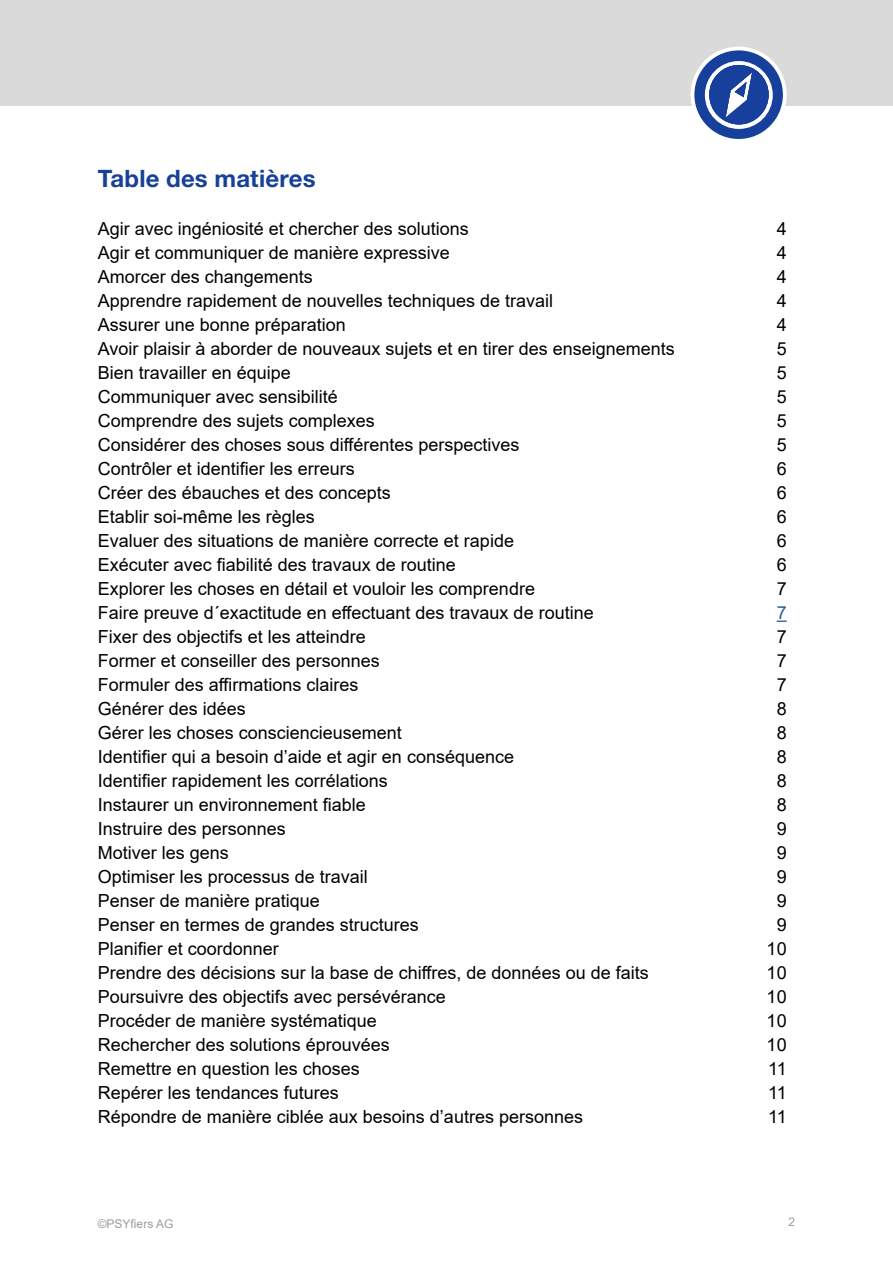
<style>
.page{position:relative;width:893px;height:1263px;background:#fff}
.page>*{position:absolute;margin:0;border:0;box-sizing:border-box;transform-origin:0 0}
.t1{font:700 24px "Helvetica Neue LT Std";letter-spacing:.005em;color:#174099}
.t2{font:18px "Arial";color:#000}
.t3{font:18px "Arial";color:#275b9b}
.t4{font:12px "Arial";color:#9d9d9c}
</style>
<div class="page">
<div style="left:0;top:0;width:893px;height:106px;background:#dadada"></div>
<div style="left:691px;top:47px;width:96px;height:96px;background:#fff;border-radius:50%"></div>
<svg style="left:694px;top:50px;width:89px;height:89px"></svg>
<svg style="left:777px;top:620px;width:10px;height:2px"></svg>
<h1 class="t1" style="left:98px;top:164px;width:219px">Table des matières</h1>
<p class="t2" style="left:98px;top:216px;width:373px">Agir avec ingéniosité et chercher des solutions</p>
<p class="t2" style="left:777px;top:216px;width:12px">4</p>
<p class="t2" style="left:98px;top:240px;width:354px">Agir et communiquer de manière expressive</p>
<p class="t2" style="left:777px;top:240px;width:12px">4</p>
<p class="t2" style="left:98px;top:264px;width:217px">Amorcer des changements</p>
<p class="t2" style="left:777px;top:264px;width:12px">4</p>
<p class="t2" style="left:98px;top:288px;width:457px">Apprendre rapidement de nouvelles techniques de travail</p>
<p class="t2" style="left:777px;top:288px;width:12px">4</p>
<p class="t2" style="left:98px;top:312px;width:250px">Assurer une bonne préparation</p>
<p class="t2" style="left:777px;top:312px;width:12px">4</p>
<p class="t2" style="left:98px;top:336px;width:578px">Avoir plaisir à aborder de nouveaux sujets et en tirer des enseignements</p>
<p class="t2" style="left:777px;top:336px;width:12px">5</p>
<p class="t2" style="left:98px;top:360px;width:195px">Bien travailler en équipe</p>
<p class="t2" style="left:777px;top:360px;width:12px">5</p>
<p class="t2" style="left:98px;top:384px;width:242px">Communiquer avec sensibilité</p>
<p class="t2" style="left:777px;top:384px;width:12px">5</p>
<p class="t2" style="left:98px;top:408px;width:279px">Comprendre des sujets complexes</p>
<p class="t2" style="left:777px;top:408px;width:12px">5</p>
<p class="t2" style="left:98px;top:432px;width:423px">Considérer des choses sous différentes perspectives</p>
<p class="t2" style="left:777px;top:432px;width:12px">5</p>
<p class="t2" style="left:98px;top:456px;width:259px">Contrôler et identifier les erreurs</p>
<p class="t2" style="left:777px;top:456px;width:12px">6</p>
<p class="t2" style="left:98px;top:480px;width:295px">Créer des ébauches et des concepts</p>
<p class="t2" style="left:777px;top:480px;width:12px">6</p>
<p class="t2" style="left:98px;top:504px;width:219px">Etablir soi-même les règles</p>
<p class="t2" style="left:777px;top:504px;width:12px">6</p>
<p class="t2" style="left:98px;top:528px;width:418px">Evaluer des situations de manière correcte et rapide</p>
<p class="t2" style="left:777px;top:528px;width:12px">6</p>
<p class="t2" style="left:98px;top:552px;width:360px">Exécuter avec fiabilité des travaux de routine</p>
<p class="t2" style="left:777px;top:552px;width:12px">6</p>
<p class="t2" style="left:98px;top:576px;width:439px">Explorer les choses en détail et vouloir les comprendre</p>
<p class="t2" style="left:777px;top:576px;width:12px">7</p>
<p class="t2" style="left:98px;top:600px;width:497px">Faire preuve d´exactitude en effectuant des travaux de routine</p>
<p class="t3" style="left:777px;top:600px;width:12px">7</p>
<p class="t2" style="left:98px;top:624px;width:270px">Fixer des objectifs et les atteindre</p>
<p class="t2" style="left:777px;top:624px;width:12px">7</p>
<p class="t2" style="left:98px;top:648px;width:284px">Former et conseiller des personnes</p>
<p class="t2" style="left:777px;top:648px;width:12px">7</p>
<p class="t2" style="left:98px;top:672px;width:262px">Formuler des affirmations claires</p>
<p class="t2" style="left:777px;top:672px;width:12px">7</p>
<p class="t2" style="left:98px;top:696px;width:150px">Générer des idées</p>
<p class="t2" style="left:777px;top:696px;width:12px">8</p>
<p class="t2" style="left:98px;top:720px;width:306px">Gérer les choses consciencieusement</p>
<p class="t2" style="left:777px;top:720px;width:12px">8</p>
<p class="t2" style="left:98px;top:744px;width:418px">Identifier qui a besoin d’aide et agir en conséquence</p>
<p class="t2" style="left:777px;top:744px;width:12px">8</p>
<p class="t2" style="left:98px;top:768px;width:292px">Identifier rapidement les corrélations</p>
<p class="t2" style="left:777px;top:768px;width:12px">8</p>
<p class="t2" style="left:98px;top:792px;width:270px">Instaurer un environnement fiable</p>
<p class="t2" style="left:777px;top:792px;width:12px">8</p>
<p class="t2" style="left:98px;top:816px;width:190px">Instruire des personnes</p>
<p class="t2" style="left:777px;top:816px;width:12px">9</p>
<p class="t2" style="left:98px;top:840px;width:133px">Motiver les gens</p>
<p class="t2" style="left:777px;top:840px;width:12px">9</p>
<p class="t2" style="left:98px;top:864px;width:272px">Optimiser les processus de travail</p>
<p class="t2" style="left:777px;top:864px;width:12px">9</p>
<p class="t2" style="left:98px;top:888px;width:224px">Penser de manière pratique</p>
<p class="t2" style="left:777px;top:888px;width:12px">9</p>
<p class="t2" style="left:98px;top:912px;width:323px">Penser en termes de grandes structures</p>
<p class="t2" style="left:777px;top:912px;width:12px">9</p>
<p class="t2" style="left:98px;top:936px;width:183px">Planifier et coordonner</p>
<p class="t2" style="left:767px;top:936px;width:22px">10</p>
<p class="t2" style="left:98px;top:960px;width:552px">Prendre des décisions sur la base de chiffres, de données ou de faits</p>
<p class="t2" style="left:767px;top:960px;width:22px">10</p>
<p class="t2" style="left:98px;top:984px;width:350px">Poursuivre des objectifs avec persévérance</p>
<p class="t2" style="left:767px;top:984px;width:22px">10</p>
<p class="t2" style="left:98px;top:1008px;width:281px">Procéder de manière systématique</p>
<p class="t2" style="left:767px;top:1008px;width:22px">10</p>
<p class="t2" style="left:98px;top:1032px;width:294px">Rechercher des solutions éprouvées</p>
<p class="t2" style="left:767px;top:1032px;width:22px">10</p>
<p class="t2" style="left:98px;top:1056px;width:264px">Remettre en question les choses</p>
<p class="t2" style="left:768px;top:1056px;width:20px">11</p>
<p class="t2" style="left:98px;top:1080px;width:243px">Repérer les tendances futures</p>
<p class="t2" style="left:768px;top:1080px;width:20px">11</p>
<p class="t2" style="left:98px;top:1104px;width:487px">Répondre de manière ciblée aux besoins d’autres personnes</p>
<p class="t2" style="left:768px;top:1104px;width:20px">11</p>
<p class="t4" style="left:98px;top:1215px;width:77px">©PSYfiers AG</p>
<p class="t4" style="left:788px;top:1213px;width:8px">2</p>
</div>
